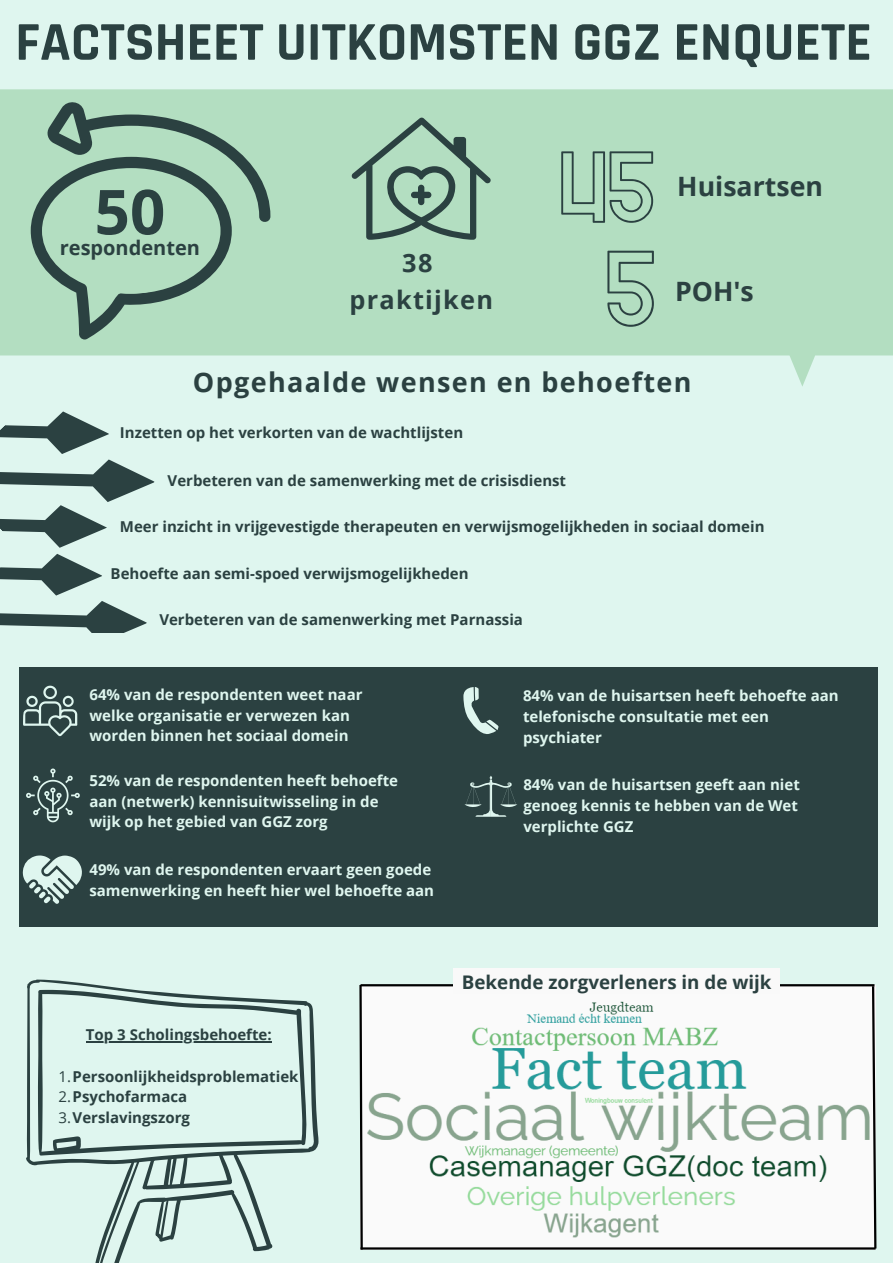
<style>
.page{position:relative;width:893px;height:1263px;background:#dff6ef}
.page>*{position:absolute;margin:0;border:0;box-sizing:border-box;transform-origin:0 0}
.t1{font:107.25px "Kompot Sans Outline";color:#2b4141}
.t2{font:100.57px "Kompot Sans Outline";color:#2b4141}
.t3{font:700 62.03px "Open Sans";color:#2b4141}
.t4{font:700 55.2px "Rajdhani";color:#2b4141}
.t5{font:700 27px "Open Sans";letter-spacing:.05em;color:#2b4141}
.t6{font:700 26.7px "Open Sans";color:#2b4141}
.t7{font:700 25.28px/37.1px "Open Sans";letter-spacing:.05em;color:#2b4141;text-align:center}
.t8{font:700 20.02px "Open Sans";color:#2b4141}
.t9{font:700 18.75px "Open Sans";color:#2b4141}
.t10{font:700 15px/20.9px "Open Sans";color:#dff6ef}
.t11{font:700 15px/20.9px "Open Sans";color:#2b4141}
.s1{font-weight:400}
</style>
<div class="page">
<svg style="left:0;top:89px;width:893px;height:297px;background:#b9e1c7"></svg>
<svg style="left:352px;top:118px;width:138px;height:122px;background:#91b7a1"></svg>
<svg style="left:31px;top:99px;width:239px;height:240px;background:#95bba5"></svg>
<svg style="left:51px;top:170px;width:156px;height:123px;background:#a5ceb4"></svg>
<svg style="left:26px;top:979px;width:292px;height:284px"></svg>
<div style="left:19px;top:667px;width:858px;height:260px;background:#2b4141"></div>
<svg style="left:464px;top:776px;width:53px;height:41px"></svg>
<svg style="left:463px;top:687px;width:36px;height:47px"></svg>
<svg style="left:23px;top:855px;width:59px;height:49px"></svg>
<svg style="left:26px;top:768px;width:54px;height:54px"></svg>
<svg style="left:0;top:377px;width:155px;height:359px"></svg>
<img style="left:364px;top:986px;width:507px;height:264px">
<hr style="left:360px;top:984px;width:514px;height:2px;background:#000">
<div style="left:453px;top:968px;width:327px;height:25px;background:#f9f9f9"></div>
<hr style="left:360px;top:1247px;width:515px;height:2px;background:#000">
<svg style="left:871px;top:984px;width:6px;height:266px;background:#969998"></svg>
<svg style="left:359px;top:984px;width:5px;height:266px"></svg>
<hr style="left:86px;top:1041px;width:186px;height:1px;background:#2b4141">
<h3 class="t4" style="left:15px;top:8px;width:858px">FACTSHEET UITKOMSTEN GGZ ENQUETE</h3>
<h3 class="t3" style="left:94px;top:168px;width:72px">50</h3>
<h3 class="t8" style="left:60px;top:233px;width:142px">respondenten</h3>
<h3 class="t7" style="left:349px;top:244px;width:145px">38 praktijken</h3>
<h2 class="t2" style="left:559px;top:128px;width:98px">45</h2>
<h1 class="t1" style="left:605px;top:226px;width:53px">5</h1>
<h3 class="t6" style="left:677px;top:167px;width:147px">Huisartsen</h3>
<h3 class="t6" style="left:675px;top:272px;width:80px">POH's</h3>
<h3 class="t5" style="left:193px;top:363px;width:500px">Opgehaalde wensen en behoeften</h3>
<p class="t11" style="left:120px;top:421px;width:345px">Inzetten op het verkorten van de wachtlijsten</p>
<p class="t11" style="left:168px;top:470px;width:400px">Verbeteren van de samenwerking met de crisisdienst</p>
<p class="t11" style="left:120px;top:516px;width:646px">Meer inzicht in vrijgevestigde therapeuten en verwijsmogelijkheden in sociaal domein</p>
<p class="t11" style="left:111px;top:563px;width:359px">Behoefte aan semi-spoed verwijsmogelijkheden</p>
<p class="t11" style="left:159px;top:609px;width:365px">Verbeteren van de samenwerking met Parnassia</p>
<p class="t10" style="left:89px;top:683px;width:275px">64% van de respondenten weet naar welke organisatie er verwezen kan worden binnen het sociaal domein</p>
<p class="t10" style="left:89px;top:769px;width:310px">52% van de respondenten heeft behoefte aan (netwerk) kennisuitwisseling in de wijk op het gebied van GGZ zorg</p>
<p class="t10" style="left:89px;top:859px;width:346px">49% van de respondenten ervaart geen goede samenwerking en heeft hier wel behoefte aan</p>
<p class="t11" style="left:86px;top:1023px;width:187px">Top 3 Scholingsbehoefte:</p>
<p class="t11" style="left:59px;top:1065px;width:241px"><span class="s1">1.</span>Persoonlijkheidsproblematiek<br><span class="s1">2.</span>Psychofarmaca<br><span class="s1">3.</span>Verslavingszorg</p>
<p class="t10" style="left:523px;top:685px;width:317px">84% van de huisartsen heeft behoefte aan telefonische consultatie met een psychiater</p>
<p class="t10" style="left:523px;top:774px;width:278px">84% van de huisartsen geeft aan niet genoeg kennis te hebben van de Wet verplichte GGZ</p>
<p class="t9" style="left:462px;top:969px;width:311px">Bekende zorgverleners in de wijk</p>
</div>
